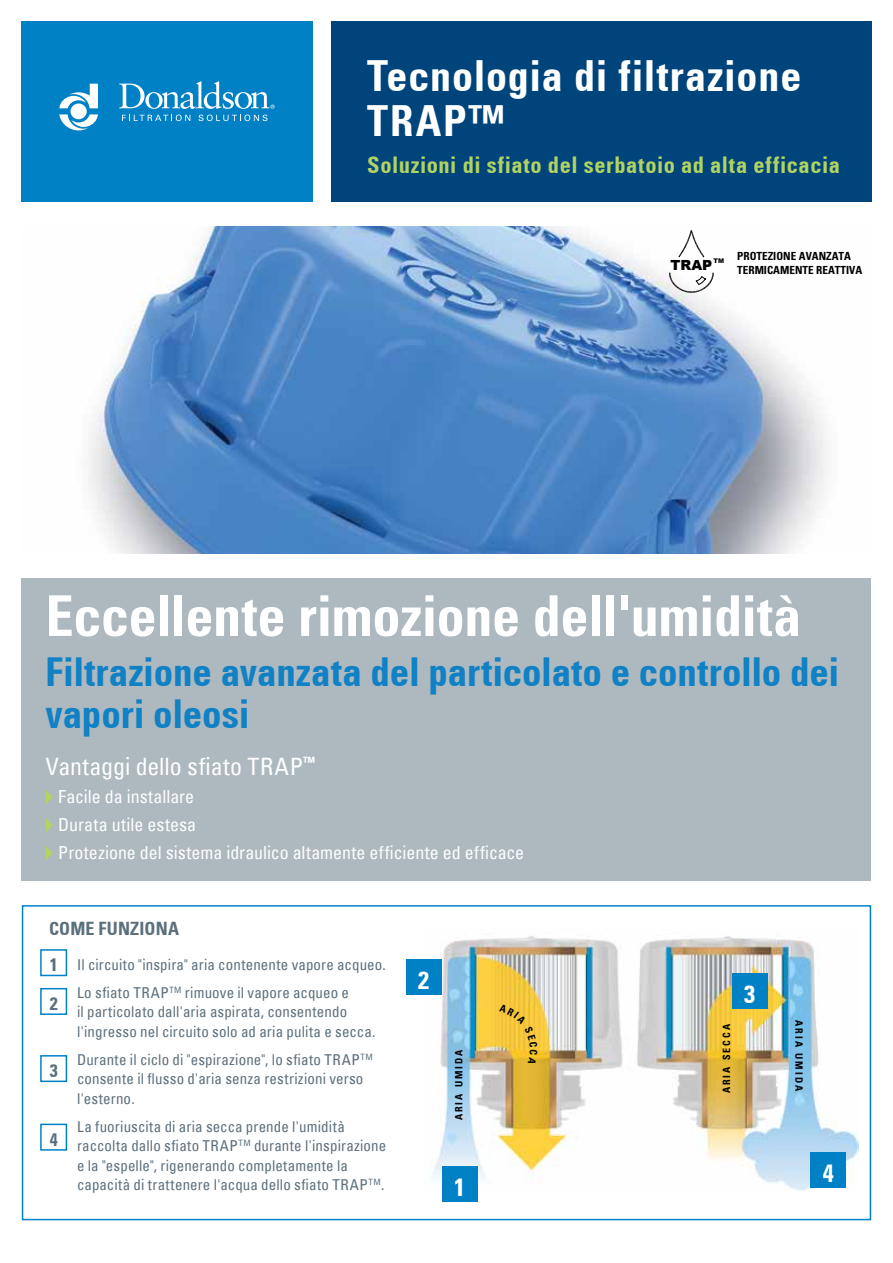
<style>
.page{position:relative;width:893px;height:1263px;background:#fff}
.page>*{position:absolute;margin:0;border:0;box-sizing:border-box;transform-origin:0 0}
.t1{font:700 condensed 56.25px "Univers";letter-spacing:-.005em;color:#fff}
.t2{font:700 condensed 42px/45px "Univers";letter-spacing:.02em;color:#fff}
.t3{font:700 condensed 39px/42px "Univers";letter-spacing:-.005em;color:#1081c5}
.t4{font:700 condensed 24.75px "Univers";color:#fff}
.t5{font:condensed 24px "Univers";color:#fff}
.t6{font:700 condensed 22.5px "Univers";letter-spacing:.025em;color:#b0d361}
.t7{font:condensed 18px/28px "Univers";color:#fff}
.t8{font:700 condensed 18px/38.7px "Univers";letter-spacing:.01em;color:#5c6f7c}
.t9{font:condensed 15px/19.5px "Univers";letter-spacing:.01em;color:#5c6f7c}
.t10{font:900 13.95px "Arial";color:#010101}
.t11{font:700 condensed 11.25px/13.5px "Univers LT Std";color:#000}
.t12{font:700 condensed 10.05px "Univers";letter-spacing:.2em;color:#000}
</style>
<div class="page">
<img style="left:88px;top:226px;width:739px;height:327px">
<div style="left:22px;top:578px;width:849px;height:302px;background:#adb8bf"></div>
<svg style="left:46px;top:790px;width:7px;height:14px"></svg>
<svg style="left:46px;top:818px;width:7px;height:14px"></svg>
<svg style="left:46px;top:846px;width:7px;height:14px"></svg>
<div style="left:22px;top:905px;width:849px;height:315px;border:2px solid #0081c6"></div>
<svg style="left:678px;top:230px;width:26px;height:27px"></svg>
<svg style="left:669px;top:273px;width:45px;height:20px"></svg>
<div style="left:331px;top:22px;width:540px;height:180px;background:#00447c"></div>
<div style="left:22px;top:22px;width:291px;height:180px;background:#0081c6"></div>
<svg style="left:59px;top:81px;width:216px;height:49px"></svg>
<div style="left:40px;top:949px;width:27px;height:27px;border:2px solid #0081c6"></div>
<div style="left:40px;top:988px;width:27px;height:27px;border:2px solid #0081c6"></div>
<img style="left:422px;top:936px;width:437px;height:255px">
<div style="left:406px;top:960px;width:35px;height:35px;background:#0081c6"></div>
<div style="left:732px;top:973px;width:35px;height:36px;background:#0081c6"></div>
<div style="left:811px;top:1153px;width:35px;height:35px;background:#0081c6"></div>
<div style="left:442px;top:1166px;width:35px;height:35px;background:#0081c6"></div>
<div style="left:40px;top:1123px;width:27px;height:28px;border:2px solid #0081c6"></div>
<div style="left:40px;top:1055px;width:27px;height:27px;border:2px solid #0081c6"></div>
<svg style="left:499px;top:1003px;width:39px;height:62px;background:#efc13d"></svg>
<h2 class="t2" style="left:367px;top:53px;width:436px">Tecnologia di filtrazione<br>TRAP™</h2>
<h3 class="t6" style="left:367px;top:151px;width:474px">Soluzioni di sfiato del serbatoio ad alta efficacia</h3>
<p class="t10" style="left:670px;top:255px;width:43px">TRAP</p>
<p class="t11" style="left:737px;top:249px;width:127px;text-indent:-24px"><sub>TM</sub> PROTEZIONE AVANZATA<br>TERMICAMENTE REATTIVA</p>
<h1 class="t1" style="left:46px;top:581px;width:757px">Eccellente rimozione dell'umidità</h1>
<h3 class="t3" style="left:46px;top:651px;width:795px">Filtrazione avanzata del particolato e controllo dei vapori oleosi</h3>
<h3 class="t5" style="left:46px;top:751px;width:271px">Vantaggi dello sfiato TRAP<sup>™</sup></h3>
<p class="t7" style="left:58px;top:782px;width:468px">Facile da installare<br>Durata utile estesa<br>Protezione del sistema idraulico altamente efficiente ed efficace</p>
<p class="t8" style="left:49px;top:909px;width:131px">COME FUNZIONA</p>
<p class="t8" style="left:50px;top:945px;width:9px">1<br>2</p>
<p class="t8" style="left:50px;top:1051px;width:9px">3</p>
<p class="t8" style="left:50px;top:1120px;width:9px">4</p>
<p class="t9" style="left:77px;top:950px;width:310px;line-height:28px">Il circuito "inspira" aria contenente vapore acqueo.<br>Lo sfiato TRAP<sup>TM</sup> rimuove il vapore acqueo e</p>
<p class="t9" style="left:77px;top:1002px;width:300px">il particolato dall'aria aspirata, consentendo l'ingresso nel circuito solo ad aria pulita e secca.</p>
<p class="t9" style="left:77px;top:1049px;width:297px">Durante il ciclo di "espirazione", lo sfiato TRAP<sup>TM </sup>consente il flusso d'aria senza restrizioni verso l'esterno.</p>
<p class="t9" style="left:77px;top:1116px;width:311px">La fuoriuscita di aria secca prende l'umidità raccolta dallo sfiato TRAP<sup>TM</sup> durante l'inspirazione e la "espelle", rigenerando completamente la capacità di trattenere l'acqua dello sfiato TRAP<sup>TM</sup>.</p>
<h3 class="t4" style="left:418px;top:965px;width:13px">2</h3>
<p class="t12" style="left:453px;top:1120px;width:73px;rotate:-90deg">ARIA UMIDA</p>
<h3 class="t4" style="left:454px;top:1172px;width:13px">1</h3>
<p class="t12" style="left:720px;top:1093px;width:71px;rotate:-90deg">ARIA SECCA</p>
<h3 class="t4" style="left:744px;top:979px;width:13px">3</h3>
<p class="t12" style="left:805px;top:1020px;width:73px;rotate:90deg">ARIA UMIDA</p>
<h3 class="t4" style="left:823px;top:1158px;width:13px">4</h3>
</div>
